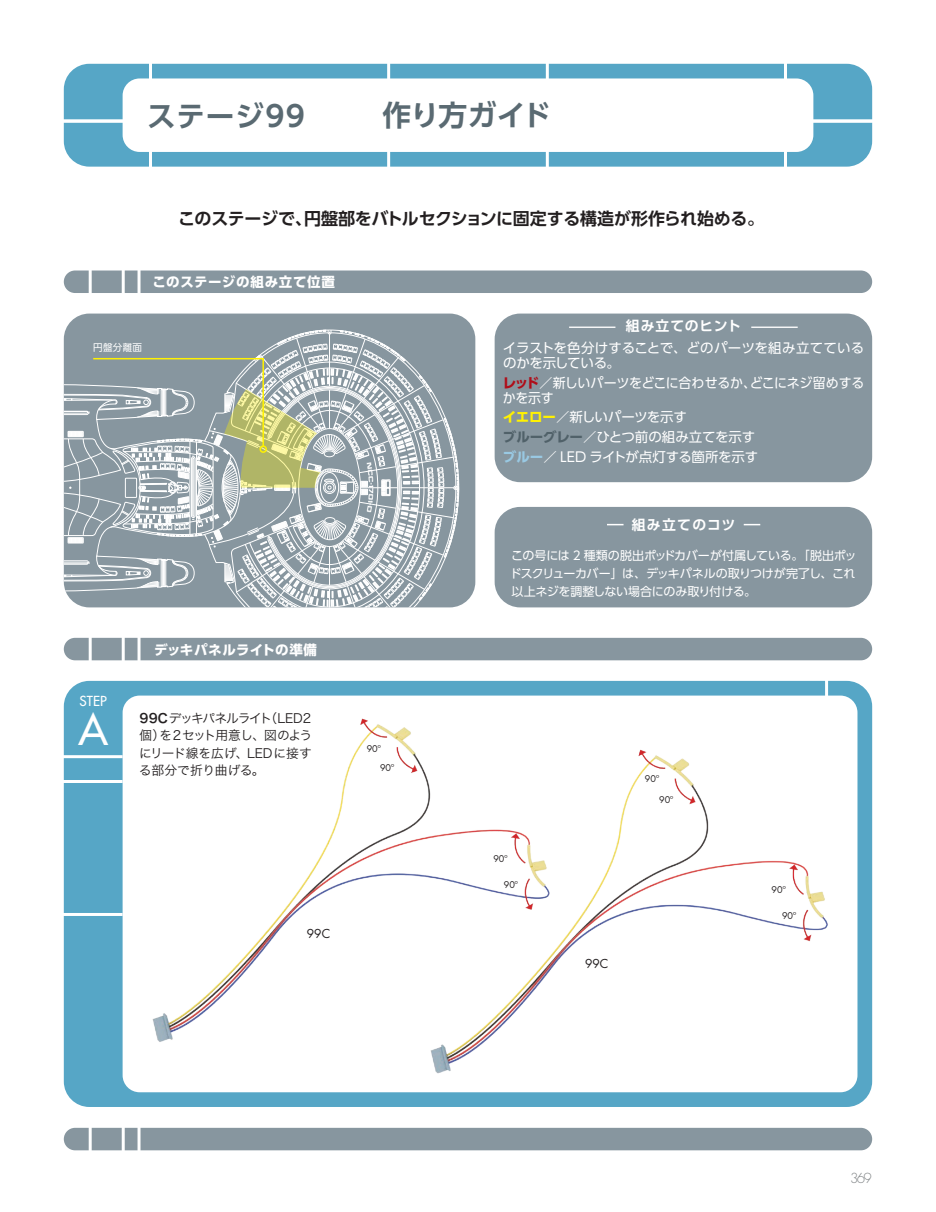
<style>
.page{position:relative;width:936px;height:1212px;background:#fff}
.page>*{position:absolute;margin:0;border:0;box-sizing:border-box;transform-origin:0 0}
.t1{font:42px "Futura LT";color:#fff}
.t2{font:700 28.65px "UD Shin Go Pro De";letter-spacing:.02em;color:#5a6a72}
.t3{font:700 16.95px "UD Shin Go Pro De";letter-spacing:-.02em;color:#231f20}
.t4{font:700 13.8px "UD Shin Go Pro De";letter-spacing:.07em;color:#fff}
.t5{font:700 13.8px "UD Shin Go Pro De";letter-spacing:.095em;color:#fff}
.t6{font:13.5px/15px "UD Shin Go Pro";letter-spacing:-.015em;color:#fff}
.t7{font:700 13.5px "UD Shin Go Pro";letter-spacing:.045em;color:#fff}
.t8{font:13.5px "Futura LT";color:#fff}
.t9{font:300 13.5px "Futura Std";color:#828688}
.t10{font:12.75px/17.5px "Hira Kaku Pro W3";letter-spacing:-.015em;color:#231f20;text-align:justify}
.t11{font:12px/18px "UD Shin Go Pro";letter-spacing:-.025em;color:#fff;text-align:justify}
.t12{font:12px "Futura LT";color:#231f20}
.t13{font:9.6px "UD Shin Go Pro";letter-spacing:.025em;color:#fff}
.t14{font:9px/19.2px "Futura LT";color:#231f20}
.s1{font-family:"Hira Kaku Pro W6"}
.s2{font-weight:700;color:#b00d19}
.s3{font-weight:700;color:#fff101}
.s4{font-weight:700;color:#506169}
.s5{font-weight:700;color:#99c9e3}
</style>
<div class="page">
<div style="left:64px;top:681px;width:808px;height:426px;background:#56a6c6;border-radius:26px"></div>
<div style="left:64px;top:1128px;width:808px;height:22px;background:#87969f;border-radius:11px"></div>
<hr style="left:137px;top:1123px;width:3px;height:43px;background:#fff">
<hr style="left:122px;top:1121px;width:3px;height:45px;background:#fff">
<hr style="left:89px;top:1121px;width:3px;height:45px;background:#fff">
<div style="left:64px;top:64px;width:808px;height:103px;background:#56a6c6;border-radius:26px"></div>
<div style="left:123px;top:78px;width:690px;height:74px;background:#fff;border-radius:17px"></div>
<hr style="left:149px;top:52px;width:3px;height:129px;background:#fff">
<hr style="left:21px;top:120px;width:886px;height:3px;background:#fff">
<div style="left:123px;top:695px;width:734px;height:397px;background:#fff;border-radius:17px"></div>
<div style="left:64px;top:638px;width:808px;height:22px;background:#87969f;border-radius:11px"></div>
<hr style="left:137px;top:622px;width:3px;height:44px;background:#fff">
<hr style="left:122px;top:622px;width:3px;height:44px;background:#fff">
<hr style="left:89px;top:622px;width:3px;height:44px;background:#fff">
<hr style="left:43px;top:755px;width:80px;height:3px;background:#fff">
<hr style="left:43px;top:780px;width:80px;height:3px;background:#fff">
<hr style="left:43px;top:913px;width:80px;height:3px;background:#fff">
<div style="left:64px;top:314px;width:411px;height:293px;background:#87969f;border-radius:26px"></div>
<div style="left:64px;top:270px;width:808px;height:23px;background:#87969f;border-radius:11px"></div>
<hr style="left:137px;top:255px;width:3px;height:44px;background:#fff">
<hr style="left:122px;top:255px;width:3px;height:44px;background:#fff">
<hr style="left:89px;top:255px;width:3px;height:44px;background:#fff">
<hr style="left:825px;top:666px;width:3px;height:54px;background:#fff">
<div style="left:494px;top:507px;width:378px;height:100px;background:#87969f;border-radius:26px"></div>
<div style="left:494px;top:314px;width:378px;height:168px;background:#87969f;border-radius:26px"></div>
<hr style="left:569px;top:327px;width:46px;height:1px;background:#fff">
<hr style="left:751px;top:327px;width:46px;height:1px;background:#fff">
<img style="left:138px;top:695px;width:425px;height:347px">
<img style="left:416px;top:738px;width:412px;height:336px">
<div style="left:798px;top:1033px;width:44px;height:54px;background:#fff"></div>
<div style="left:534px;top:1004px;width:41px;height:59px;background:#fff"></div>
<div style="left:387px;top:769px;width:20px;height:15px;background:#fff"></div>
<div style="left:492px;top:846px;width:20px;height:14px;background:#fff"></div>
<div style="left:502px;top:875px;width:20px;height:15px;background:#fff"></div>
<div style="left:664px;top:798px;width:20px;height:15px;background:#fff"></div>
<div style="left:769px;top:875px;width:20px;height:15px;background:#fff"></div>
<div style="left:780px;top:904px;width:21px;height:15px;background:#fff"></div>
<hr style="left:784px;top:52px;width:3px;height:129px;background:#fff">
<hr style="left:546px;top:52px;width:3px;height:129px;background:#fff">
<hr style="left:387px;top:52px;width:3px;height:129px;background:#fff">
<svg style="left:64px;top:330px;width:395px;height:278px"></svg>
<div style="left:259px;top:445px;width:8px;height:8px;border:2px solid #fff101;border-radius:50%"></div>
<svg style="left:607px;top:524px;width:16px;height:1px"></svg>
<svg style="left:743px;top:524px;width:17px;height:1px"></svg>
<h2 class="t2" style="left:147px;top:93px;width:159px">ステージ99</h2>
<h2 class="t2" style="left:382px;top:92px;width:170px">作り方ガイド</h2>
<p class="t3" style="left:178px;top:205px;width:587px">このステージで、円盤部をバトルセクションに固定する構造が形作られ始める。</p>
<p class="t7" style="left:152px;top:271px;width:184px">このステージの組み立て位置</p>
<p class="t13" style="left:93px;top:339px;width:50px">円盤分離面</p>
<p class="t8" style="left:80px;top:692px;width:29px">STEP</p>
<h1 class="t1" style="left:78px;top:702px;width:31px">A</h1>
<p class="t7" style="left:154px;top:639px;width:164px">デッキパネルライトの準備</p>
<p class="t10" style="left:139px;top:708px;width:175px"><span class="s1">99C</span>デッキパネルライト（LED2個）を2セット用意し、図のようにリード線を広げ、LEDに接する部分で折り曲げる。</p>
<p class="t14" style="left:380px;top:739px;width:16px;text-indent:-13px">90º<br>90º</p>
<p class="t12" style="left:307px;top:926px;width:25px">99C</p>
<p class="t4" style="left:625px;top:315px;width:117px">組み立てのヒント</p>
<p class="t6" style="left:502px;top:340px;width:363px">イラストを色分けすることで、どのパーツを組み立てているのかを示している。</p>
<p class="t6" style="left:502px;top:375px;width:363px"><span class="s2">レッド</span>／新しいパーツをどこに合わせるか、どこにネジ留めするかを示す</p>
<p class="t6" style="left:502px;top:407px;width:257px;line-height:19.8px"><span class="s3">イエロー</span>／新しいパーツを示す<br><span class="s4">ブルーグレー</span>／ひとつ前の組み立てを示す<span class="s5">ブルー</span>／ LED ライトが点灯する箇所を示す</p>
<p class="t5" style="left:631px;top:514px;width:105px">組み立てのコツ</p>
<p class="t11" style="left:509px;top:546px;width:348px">この号には 2 種類の脱出ポッドカバーが付属している。「脱出ポッドスクリューカバー」は、デッキパネルの取りつけが完了し、これ以上ネジを調整しない場合にのみ取り付ける。</p>
<p class="t14" style="left:645px;top:770px;width:16px">90º</p>
<p class="t14" style="left:493px;top:849px;width:16px">90º</p>
<p class="t14" style="left:504px;top:875px;width:16px">90º</p>
<p class="t14" style="left:659px;top:790px;width:16px">90º</p>
<p class="t12" style="left:585px;top:956px;width:25px">99C</p>
<p class="t14" style="left:771px;top:880px;width:16px">90º</p>
<p class="t14" style="left:782px;top:906px;width:16px">90º</p>
<p class="t9" style="left:850px;top:1170px;width:23px">369</p>
</div>
